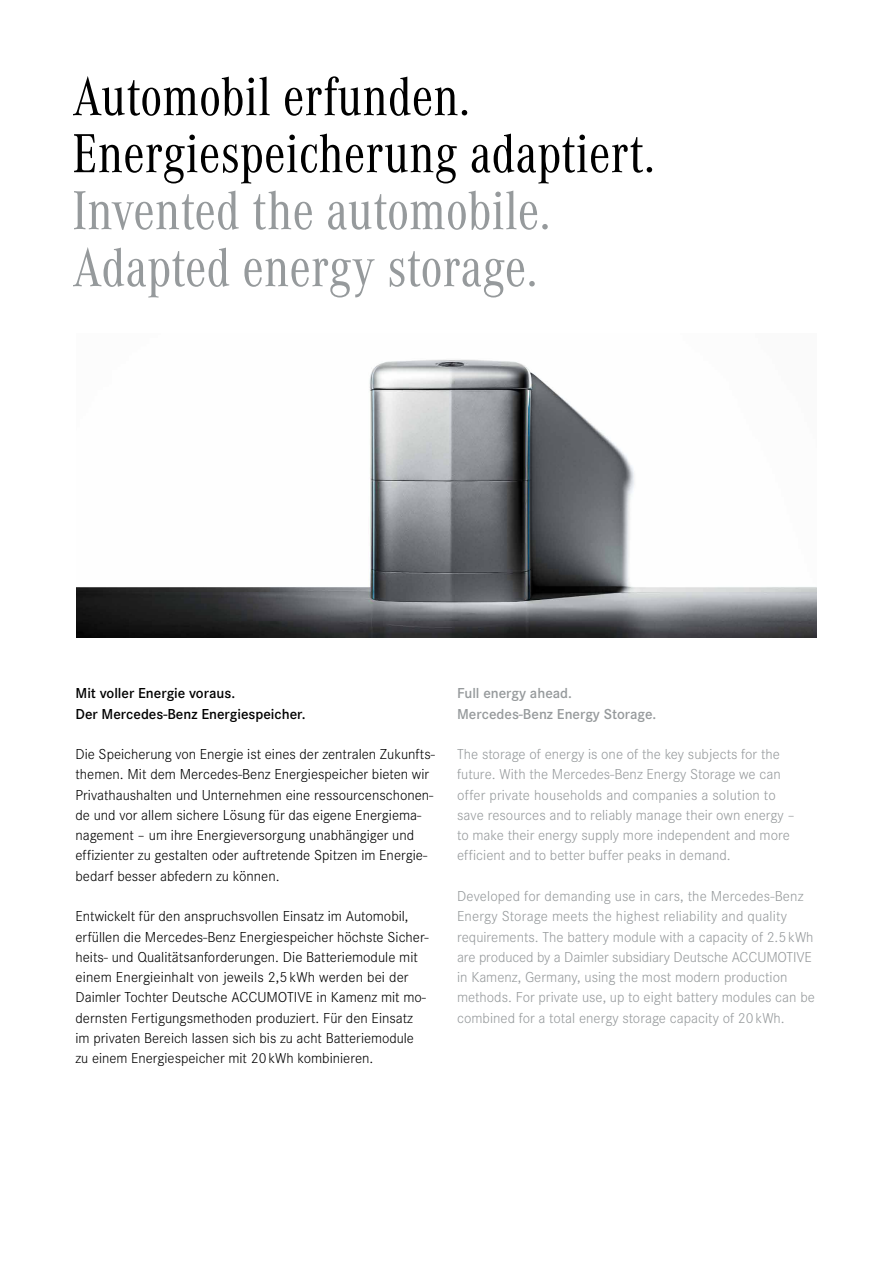
<style>
.page{position:relative;width:893px;height:1263px;background:#fff}
.page>*{position:absolute;margin:0;border:0;box-sizing:border-box;transform-origin:0 0}
.t1{font:57px/57px "Daimler CAC";color:#000}
.t2{font:57px/57px "Daimler CAC";color:#969a9c}
.t3{font:300 15px/20.2px "Daimler CS";color:#000}
.t4{font:300 15px/20.2px "Daimler CS";color:#969a9c}
.t5{font:600 15px/20.2px "Daimler CS";color:#000}
.t6{font:600 15px/20.2px "Daimler CS";color:#969a9c}
</style>
<div class="page">
<img style="left:77px;top:359px;width:739px;height:279px">
<h1 class="t1" style="left:72px;top:66px;width:584px">Automobil erfunden.<br>Energiespeicherung adaptiert.</h1>
<h1 class="t2" style="left:72px;top:180px;width:480px">Invented the automobile.<br>Adapted energy storage.</h1>
<p class="t5" style="left:75px;top:682px;width:231px">Mit voller Energie voraus.<br>Der Mercedes-Benz Energiespeicher.</p>
<p class="t3" style="left:75px;top:743px;width:361px">Die Speicherung von Energie ist eines der zentralen Zukunfts&shy;themen. Mit dem Mercedes-Benz Energiespeicher bieten wir Privathaushalten und Unternehmen eine ressourcenschonen&shy;de und vor allem sichere Lösung für das eigene Energiema&shy;nagement – um ihre Energieversorgung unabhängiger und effizienter zu gestalten oder auftretende Spitzen im Energie&shy;bedarf besser abfedern zu können.</p>
<p class="t3" style="left:75px;top:905px;width:355px">Entwickelt für den anspruchsvollen Einsatz im Automobil, erfüllen die Mercedes-Benz Energiespeicher höchste Sicher&shy;heits- und Qualitätsanforderungen. Die Batteriemodule mit einem Energieinhalt von jeweils 2,5 kWh werden bei der Daimler Tochter Deutsche ACCUMOTIVE in Kamenz mit mo&shy;dernsten Fertigungsmethoden produziert. Für den Einsatz im privaten Bereich lassen sich bis zu acht Batteriemodule zu einem Energiespeicher mit 20 kWh kombinieren.</p>
<p class="t6" style="left:457px;top:682px;width:201px">Full energy ahead.<br>Mercedes-Benz Energy Storage.</p>
<p class="t4" style="left:457px;top:743px;width:339px">The storage of energy is one of the key subjects for the future. With the Mercedes-Benz Energy Storage we can offer private households and companies a solution to save resources and to reliably manage their own energy – to make their energy supply more independent and more efficient and to better buffer peaks in demand.</p>
<p class="t4" style="left:457px;top:885px;width:359px">Developed for demanding use in cars, the Mercedes-Benz Energy Storage meets the highest reliability and quality requirements. The battery module with a capacity of 2.5 kWh are produced by a Daimler subsidiary Deutsche ACCUMOTIVE in Kamenz, Germany, using the most modern production methods. For private use, up to eight battery modules can be combined for a total energy storage capacity of 20 kWh.</p>
</div>
